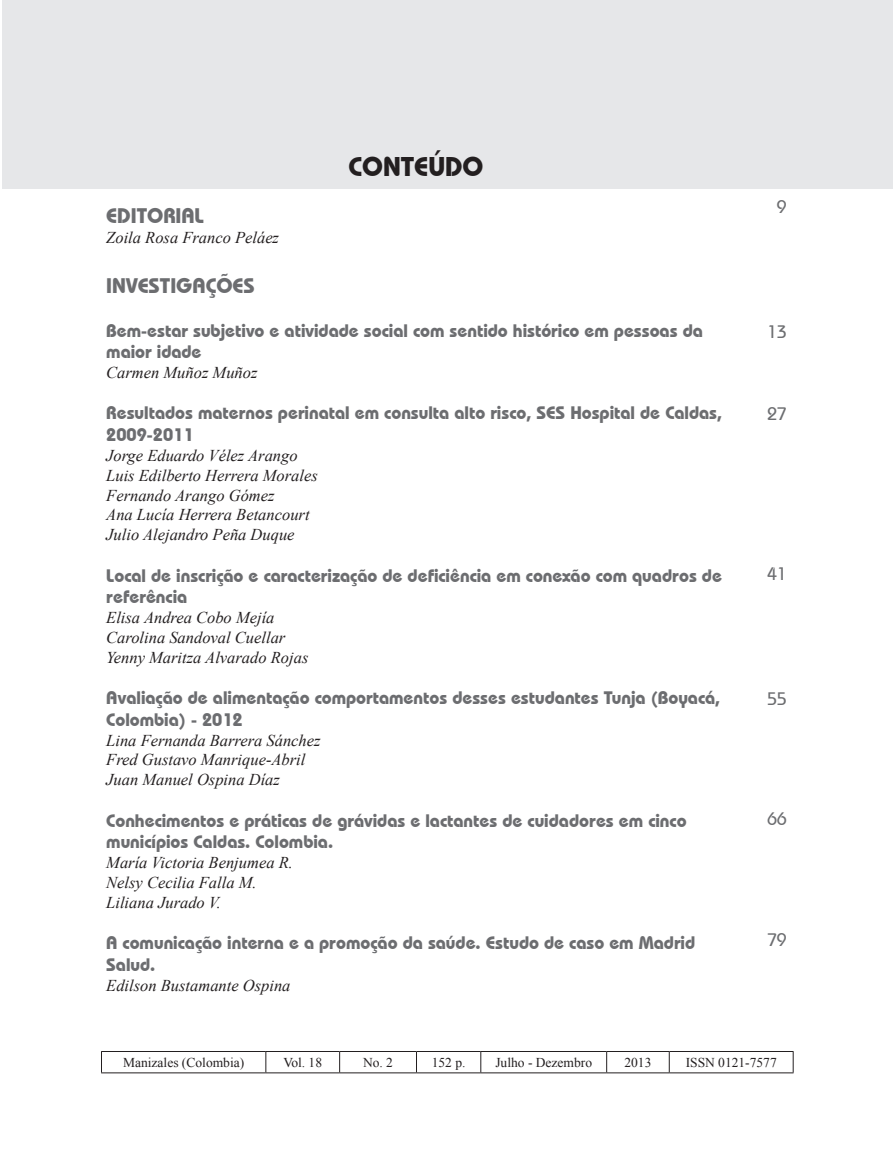
<style>
.page{position:relative;width:893px;height:1149px;background:#fff}
.page>*{position:absolute;margin:0;border:0;box-sizing:border-box;transform-origin:0 0}
.t1{font:700 27px "Bauhaus IT Cby BT";color:#231f20}
.t2{font:700 21px "Bauhaus IT Cby BT";color:#6c6d70}
.t3{font:700 18px/21.6px "Bauhaus IT Cby BT";color:#6c6d70}
.t4{font:500 18px "Bauhaus IT Cby BT";color:#6c6d70}
.t5{font:italic 16.5px/19.8px "Times New Roman";color:#231f20}
.t6{font:13.5px "Times New Roman";color:#231f20}
</style>
<div class="page">
<div style="left:2px;top:0;width:891px;height:188px;background:#e6e7e9"></div>
<hr style="left:101px;top:1050px;width:165px;height:1px;background:#231f20">
<svg style="left:101px;top:1051px;width:1px;height:21px"></svg>
<hr style="left:266px;top:1050px;width:74px;height:1px;background:#231f20">
<svg style="left:265px;top:1051px;width:1px;height:21px"></svg>
<hr style="left:340px;top:1050px;width:76px;height:1px;background:#231f20">
<svg style="left:339px;top:1051px;width:1px;height:21px"></svg>
<hr style="left:416px;top:1050px;width:65px;height:1px;background:#231f20">
<svg style="left:416px;top:1051px;width:1px;height:21px"></svg>
<hr style="left:481px;top:1050px;width:126px;height:1px;background:#231f20">
<svg style="left:480px;top:1051px;width:1px;height:21px"></svg>
<hr style="left:607px;top:1050px;width:62px;height:1px;background:#231f20">
<svg style="left:606px;top:1051px;width:1px;height:21px"></svg>
<hr style="left:669px;top:1050px;width:125px;height:1px;background:#231f20">
<svg style="left:669px;top:1051px;width:1px;height:21px"></svg>
<svg style="left:793px;top:1051px;width:1px;height:21px"></svg>
<hr style="left:101px;top:1072px;width:165px;height:1px;background:#231f20">
<hr style="left:266px;top:1072px;width:74px;height:1px;background:#231f20">
<hr style="left:340px;top:1072px;width:76px;height:1px;background:#231f20">
<hr style="left:416px;top:1072px;width:65px;height:1px;background:#231f20">
<hr style="left:481px;top:1072px;width:126px;height:1px;background:#231f20">
<hr style="left:607px;top:1072px;width:62px;height:1px;background:#231f20">
<hr style="left:669px;top:1072px;width:125px;height:1px;background:#231f20">
<h1 class="t1" style="left:348px;top:150px;width:137px">CONTEÚDO</h1>
<p class="t2" style="left:106px;top:203px;width:99px">EDITORIAL</p>
<p class="t5" style="left:106px;top:227px;width:174px">Zoila Rosa Franco Peláez</p>
<p class="t2" style="left:106px;top:273px;width:150px">INVESTIGAÇÕES</p>
<p class="t3" style="left:106px;top:319px;width:598px">Bem-estar subjetivo e atividade social com sentido histórico em pessoas da maior idade</p>
<p class="t5" style="left:106px;top:362px;width:153px">Carmen Muñoz Muñoz</p>
<p class="t3" style="left:106px;top:402px;width:617px">Resultados maternos perinatal em consulta alto risco, SES Hospital de Caldas,<br>2009-2011</p>
<p class="t5" style="left:106px;top:445px;width:213px">Jorge Eduardo Vélez Arango<br>Luis Edilberto Herrera Morales<br>Fernando Arango Gómez<br>Ana Lucía Herrera Betancourt<br>Julio Alejandro Peña Duque</p>
<p class="t3" style="left:106px;top:564px;width:617px">Local de inscrição e caracterização de deficiência em conexão com quadros de referência</p>
<p class="t5" style="left:106px;top:607px;width:204px">Elisa Andrea Cobo Mejía<br>Carolina Sandoval Cuellar<br>Yenny Maritza Alvarado Rojas</p>
<p class="t3" style="left:106px;top:686px;width:616px">Avaliação de alimentação comportamentos desses estudantes Tunja (Boyacá,<br>Colombia) - 2012</p>
<p class="t5" style="left:106px;top:729px;width:216px">Lina Fernanda Barrera Sánchez<br>Fred Gustavo Manrique-Abril<br>Juan Manuel Ospina Díaz</p>
<p class="t3" style="left:106px;top:809px;width:582px">Conhecimentos e práticas de grávidas e lactantes de cuidadores em cinco municípios Caldas. Colombia.</p>
<p class="t5" style="left:106px;top:852px;width:188px">María Victoria Benjumea R.<br>Nelsy Cecilia Falla M.<br>Liliana Jurado V.</p>
<p class="t3" style="left:106px;top:931px;width:590px">A comunicação interna e a promoção da saúde. Estudo de caso em Madrid<br>Salud.</p>
<p class="t5" style="left:106px;top:974px;width:186px">Edilson Bustamante Ospina</p>
<p class="t4" style="left:777px;top:195px;width:11px">9</p>
<p class="t4" style="left:767px;top:320px;width:21px">13</p>
<p class="t4" style="left:767px;top:402px;width:21px">27</p>
<p class="t4" style="left:767px;top:562px;width:21px">41</p>
<p class="t4" style="left:767px;top:687px;width:21px">55</p>
<p class="t4" style="left:767px;top:807px;width:21px">66</p>
<p class="t4" style="left:767px;top:928px;width:21px">79</p>
<p class="t6" style="left:123px;top:1052px;width:123px">Manizales (Colombia)</p>
<p class="t6" style="left:283px;top:1052px;width:40px">Vol. 18</p>
<p class="t6" style="left:363px;top:1052px;width:31px">No. 2</p>
<p class="t6" style="left:432px;top:1052px;width:35px">152 p.</p>
<p class="t6" style="left:495px;top:1052px;width:98px">Julho - Dezembro</p>
<p class="t6" style="left:624px;top:1052px;width:28px">2013</p>
<p class="t6" style="left:686px;top:1052px;width:93px">ISSN 0121-7577</p>
</div>
